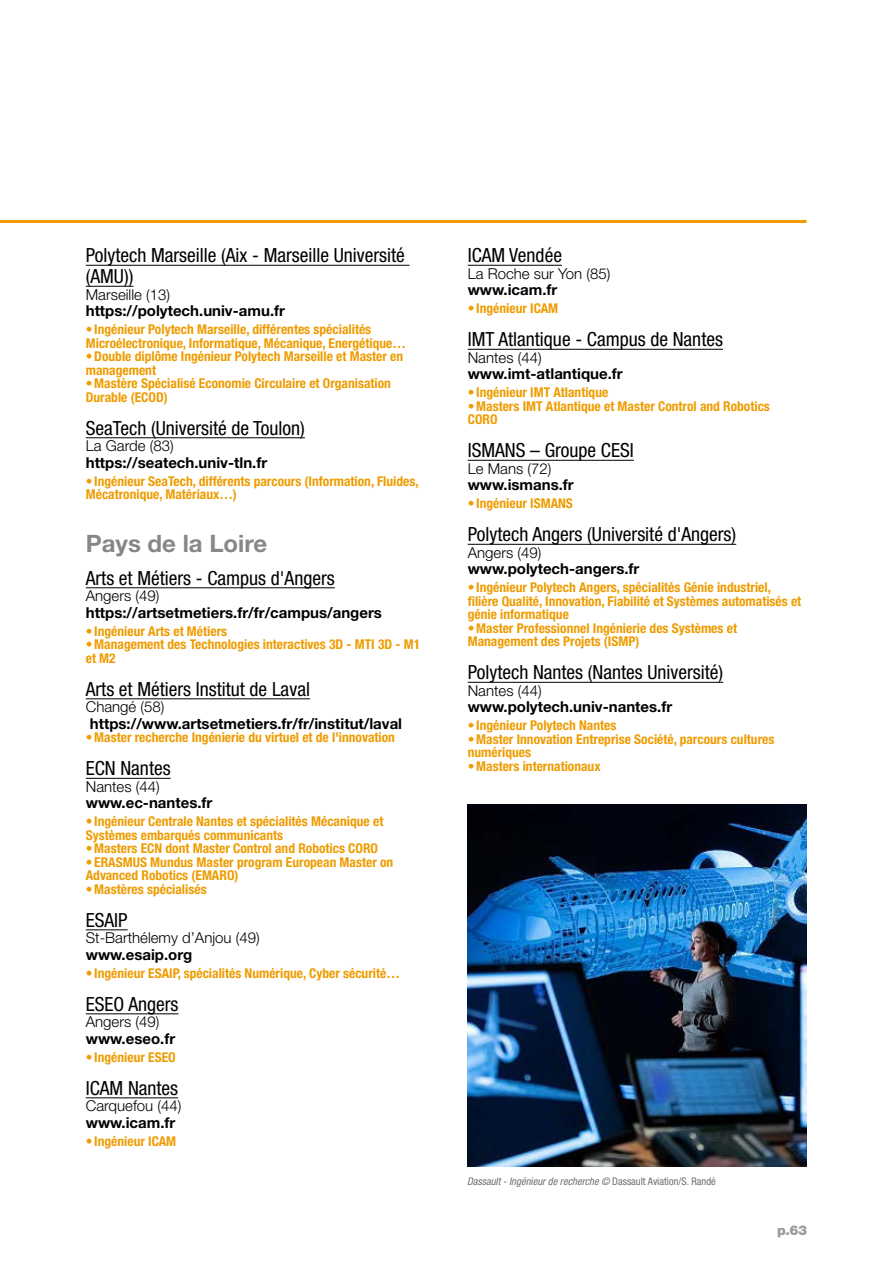
<style>
.page{position:relative;width:893px;height:1263px;background:#fff}
.page>*{position:absolute;margin:0;border:0;box-sizing:border-box;transform-origin:0 0}
.t1{font:700 24px "Helvetica Neue LT Std";color:#878787}
.t2{font:condensed 19.5px/21px "Helvetica Neue LT Std";color:#000}
.t3{font:700 15px "Helvetica Neue LT Std";color:#000}
.t4{font:300 15px "Helvetica Neue LT Std";color:#000}
.t5{font:700 condensed 13.5px/13.5px "Helvetica Neue LT Std";color:#ee9c00}
.t6{font:900 13.5px "Helvetica Neue LT Std";color:#9d9d9c}
.t7{font:italic condensed 10.5px "Helvetica Neue LT Std";color:#706f6f}
.s1{font-style:normal}
</style>
<div class="page">
<hr style="left:86px;top:265px;width:323px;height:1px;background:#000">
<hr style="left:86px;top:286px;width:47px;height:1px;background:#000">
<hr style="left:86px;top:437px;width:219px;height:1px;background:#000">
<hr style="left:86px;top:587px;width:249px;height:1px;background:#000">
<hr style="left:86px;top:698px;width:224px;height:1px;background:#000">
<hr style="left:86px;top:778px;width:85px;height:1px;background:#000">
<hr style="left:86px;top:929px;width:42px;height:1px;background:#000">
<hr style="left:86px;top:1013px;width:93px;height:1px;background:#000">
<hr style="left:86px;top:1097px;width:92px;height:1px;background:#000">
<hr style="left:468px;top:265px;width:94px;height:1px;background:#000">
<hr style="left:468px;top:349px;width:255px;height:1px;background:#000">
<hr style="left:468px;top:460px;width:166px;height:1px;background:#000">
<hr style="left:468px;top:544px;width:268px;height:1px;background:#000">
<hr style="left:468px;top:682px;width:255px;height:1px;background:#000">
<hr style="left:0;top:220px;width:806px;height:3px;background:#ee9c00">
<img style="left:468px;top:805px;width:338px;height:361px">
<h2 class="t2" style="left:86px;top:245px;width:321px">Polytech Marseille (Aix - Marseille Université (AMU))</h2>
<p class="t4" style="left:86px;top:285px;width:86px">Marseille (13)</p>
<p class="t3" style="left:86px;top:302px;width:201px">https://polytech.univ-amu.fr</p>
<p class="t5" style="left:86px;top:323px;width:322px">• Ingénieur Polytech Marseille, différentes spécialités<br>Microélectronique, Informatique, Mécanique, Energétique…</p>
<p class="t5" style="left:86px;top:350px;width:319px">•Double diplôme Ingénieur Polytech Marseille et Master en management</p>
<p class="t5" style="left:86px;top:377px;width:307px">•Mastère Spécialisé Economie Circulaire et Organisation<br>Durable (ECOD)</p>
<h2 class="t2" style="left:86px;top:417px;width:221px">SeaTech (Université de Toulon)</h2>
<p class="t4" style="left:86px;top:437px;width:89px">La Garde (83)</p>
<p class="t3" style="left:86px;top:453px;width:183px">https://seatech.univ-tln.fr</p>
<p class="t5" style="left:86px;top:474px;width:334px">• Ingénieur SeaTech, différents parcours (Information, Fluides,<br>Mécatronique, Matériaux…)</p>
<h1 class="t1" style="left:86px;top:528px;width:183px">Pays de la Loire</h1>
<h2 class="t2" style="left:86px;top:567px;width:250px">Arts et Métiers - Campus d'Angers</h2>
<p class="t4" style="left:86px;top:587px;width:75px">Angers (49)</p>
<p class="t3" style="left:86px;top:603px;width:298px">https://artsetmetiers.fr/fr/campus/angers</p>
<p class="t5" style="left:86px;top:624px;width:143px">• Ingénieur Arts et Métiers</p>
<p class="t5" style="left:86px;top:638px;width:336px">•Management des Technologies interactives 3D - MTI 3D - M1 et M2</p>
<h2 class="t2" style="left:86px;top:678px;width:226px">Arts et Métiers Institut de Laval</h2>
<p class="t4" style="left:86px;top:698px;width:80px">Changé (58)</p>
<p class="t3" style="left:90px;top:714px;width:314px">https://www.artsetmetiers.fr/fr/institut/laval</p>
<p class="t5" style="left:86px;top:731px;width:311px">•Master recherche Ingénierie du virtuel et de l'innovation</p>
<h2 class="t2" style="left:86px;top:758px;width:86px">ECN Nantes</h2>
<p class="t4" style="left:86px;top:777px;width:75px">Nantes (44)</p>
<p class="t3" style="left:86px;top:794px;width:128px">www.ec-nantes.fr</p>
<p class="t5" style="left:86px;top:815px;width:299px">• Ingénieur Centrale Nantes et spécialités Mécanique et<br>Systèmes embarqués communicants</p>
<p class="t5" style="left:86px;top:842px;width:294px">•Masters ECN dont Master Control and Robotics CORO</p>
<p class="t5" style="left:86px;top:855px;width:309px">• ERASMUS Mundus Master program European Master on<br>Advanced Robotics (EMARO)</p>
<p class="t5" style="left:86px;top:882px;width:122px">•Mastères spécialisés</p>
<h2 class="t2" style="left:86px;top:909px;width:43px">ESAIP</h2>
<p class="t4" style="left:86px;top:929px;width:175px">St-Barthélemy d’Anjou (49)</p>
<p class="t3" style="left:86px;top:945px;width:108px">www.esaip.org</p>
<p class="t5" style="left:86px;top:966px;width:316px">• Ingénieur ESAIP, spécialités Numérique, Cyber sécurité…</p>
<h2 class="t2" style="left:86px;top:993px;width:94px">ESEO Angers</h2>
<p class="t4" style="left:86px;top:1013px;width:75px">Angers (49)</p>
<p class="t3" style="left:86px;top:1029px;width:91px">www.eseo.fr</p>
<p class="t5" style="left:86px;top:1050px;width:91px">• Ingénieur ESEO</p>
<h2 class="t2" style="left:86px;top:1077px;width:94px">ICAM Nantes</h2>
<p class="t4" style="left:86px;top:1097px;width:97px">Carquefou (44)</p>
<p class="t3" style="left:86px;top:1113px;width:91px">www.icam.fr</p>
<p class="t5" style="left:86px;top:1134px;width:92px">• Ingénieur ICAM</p>
<h2 class="t2" style="left:468px;top:245px;width:96px">ICAM Vendée</h2>
<p class="t4" style="left:468px;top:264px;width:144px">La Roche sur Yon (85)</p>
<p class="t3" style="left:468px;top:281px;width:91px">www.icam.fr</p>
<p class="t5" style="left:468px;top:302px;width:92px">• Ingénieur ICAM</p>
<h2 class="t2" style="left:468px;top:329px;width:257px">IMT Atlantique - Campus de Nantes</h2>
<p class="t4" style="left:468px;top:348px;width:75px">Nantes (44)</p>
<p class="t3" style="left:468px;top:365px;width:156px">www.imt-atlantique.fr</p>
<p class="t5" style="left:468px;top:386px;width:142px">• Ingénieur IMT Atlantique</p>
<p class="t5" style="left:468px;top:399px;width:304px">•Masters IMT Atlantique et Master Control and Robotics<br>CORO</p>
<h2 class="t2" style="left:468px;top:440px;width:168px">ISMANS – Groupe CESI</h2>
<p class="t4" style="left:468px;top:459px;width:85px">Le Mans (72)</p>
<p class="t3" style="left:468px;top:476px;width:108px">www.ismans.fr</p>
<p class="t5" style="left:468px;top:497px;width:107px">• Ingénieur ISMANS</p>
<h2 class="t2" style="left:468px;top:524px;width:270px">Polytech Angers (Université d'Angers)</h2>
<p class="t4" style="left:468px;top:543px;width:75px">Angers (49)</p>
<p class="t3" style="left:468px;top:560px;width:173px">www.polytech-angers.fr</p>
<p class="t5" style="left:468px;top:581px;width:335px">• Ingénieur Polytech Angers, spécialités Génie industriel, filière Qualité, Innovation, Fiabilité et Systèmes automatisés et génie informatique</p>
<p class="t5" style="left:468px;top:621px;width:271px">•Master Professionnel Ingénierie des Systèmes et<br>Management des Projets (ISMP)</p>
<h2 class="t2" style="left:468px;top:662px;width:257px">Polytech Nantes (Nantes Université)</h2>
<p class="t4" style="left:468px;top:681px;width:75px">Nantes (44)</p>
<p class="t3" style="left:468px;top:698px;width:206px">www.polytech.univ-nantes.fr</p>
<p class="t5" style="left:468px;top:719px;width:150px">• Ingénieur Polytech Nantes</p>
<p class="t5" style="left:468px;top:732px;width:308px">•Master Innovation Entreprise Société, parcours cultures numériques</p>
<p class="t5" style="left:468px;top:759px;width:134px">•Masters internationaux</p>
<p class="t7" style="left:467px;top:1176px;width:250px">Dassault - Ingénieur de recherche © <span class="s1">Dassault Aviation/S. Randé</span></p>
<p class="t6" style="left:777px;top:1222px;width:32px">p.63</p>
</div>
